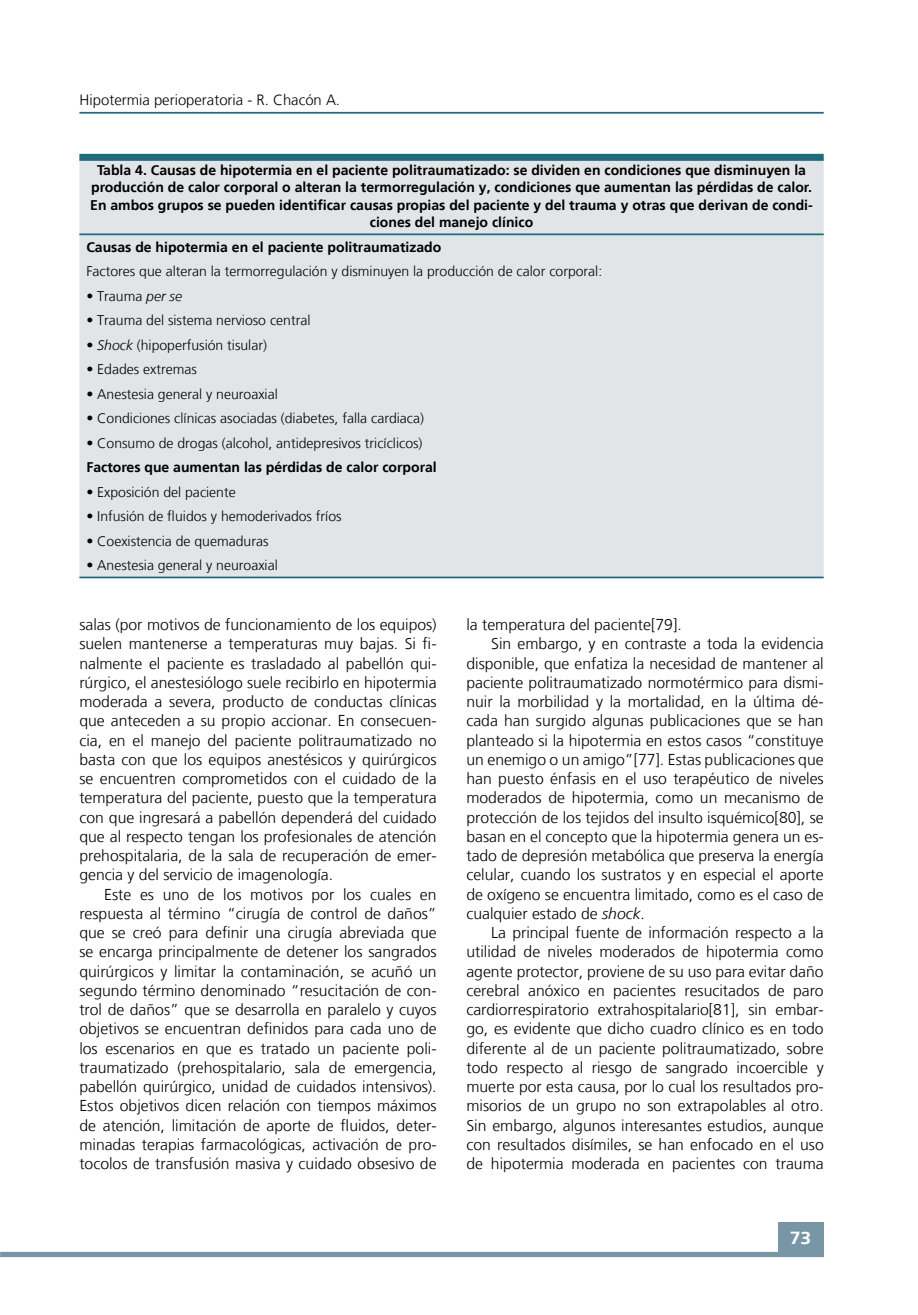
<style>
.page{position:relative;width:918px;height:1315px;background:#fff}
.page>*{position:absolute;margin:0;border:0;box-sizing:border-box;transform-origin:0 0}
.t1{font:700 17.5px "Frutiger LT";color:#fff;scale:1.1 1}
.t2{font:300 15.75px/19.2px "Frutiger LT";color:#000;text-align:justify}
.t3{font:300 14.88px "Frutiger LT";color:#000}
.t4{font:300 14px "Frutiger LT";color:#000}
.t5{font:700 14px/17.5px "Frutiger LT";color:#000;text-align:center}
.s1{font-style:italic}
</style>
<div class="page">
<hr style="left:79px;top:112px;width:744px;height:2px;background:#1f6b7d">
<div style="left:778px;top:1222px;width:45px;height:34px;background:#7896a5"></div>
<div style="left:0;top:1251px;width:823px;height:6px;background:#7896a5"></div>
<div style="left:79px;top:161px;width:744px;height:415px;background:#e1e5e8"></div>
<div style="left:79px;top:154px;width:744px;height:7px;background:#1f6b7d"></div>
<hr style="left:79px;top:233px;width:744px;height:2px;background:#1f6b7d">
<hr style="left:79px;top:576px;width:744px;height:2px;background:#1f6b7d">
<p class="t3" style="left:80px;top:91px;width:262px">Hipotermia perioperatoria - R. Chacón A.</p>
<p class="t5" style="left:90px;top:161px;width:724px">Tabla 4. Causas de hipotermia en el paciente politraumatizado: se dividen en condiciones que disminuyen la producción de calor corporal o alteran la termorregulación y, condiciones que aumentan las pérdidas de calor.<br>En ambos grupos se pueden identificar causas propias del paciente y del trauma y otras que derivan de condi&shy;ciones del manejo clínico</p>
<p class="t5" style="left:86px;top:238px;width:356px">Causas de hipotermia en el paciente politraumatizado</p>
<p class="t4" style="left:86px;top:264px;width:517px">Factores que alteran la termorregulación y disminuyen la producción de calor corporal:</p>
<p class="t4" style="left:86px;top:288px;width:97px">• Trauma <span class="s1">per se</span></p>
<p class="t4" style="left:86px;top:313px;width:226px">• Trauma del sistema nervioso central</p>
<p class="t4" style="left:86px;top:337px;width:182px">• <span class="s1">Shock</span> (hipoperfusión tisular)</p>
<p class="t4" style="left:86px;top:362px;width:112px">• Edades extremas</p>
<p class="t4" style="left:86px;top:386px;width:193px">• Anestesia general y neuroaxial</p>
<p class="t4" style="left:86px;top:411px;width:339px">• Condiciones clínicas asociadas (diabetes, falla cardiaca)</p>
<p class="t4" style="left:86px;top:435px;width:338px">• Consumo de drogas (alcohol, antidepresivos tricíclicos)</p>
<p class="t5" style="left:86px;top:459px;width:352px">Factores que aumentan las pérdidas de calor corporal</p>
<p class="t4" style="left:86px;top:484px;width:151px">• Exposición del paciente</p>
<p class="t4" style="left:86px;top:509px;width:257px">• Infusión de fluidos y hemoderivados fríos</p>
<p class="t4" style="left:86px;top:533px;width:184px">• Coexistencia de quemaduras</p>
<p class="t4" style="left:86px;top:558px;width:193px">• Anestesia general y neuroaxial</p>
<p class="t2" style="left:79px;top:615px;width:359px">salas (por motivos de funcionamiento de los equipos) suelen mantenerse a temperaturas muy bajas. Si fi&shy;nalmente el paciente es trasladado al pabellón qui&shy;rúrgico, el anestesiólogo suele recibirlo en hipotermia moderada a severa, producto de conductas clínicas que anteceden a su propio accionar. En consecuen&shy;cia, en el manejo del paciente politraumatizado no basta con que los equipos anestésicos y quirúrgicos se encuentren comprometidos con el cuidado de la temperatura del paciente, puesto que la temperatura con que ingresará a pabellón dependerá del cuidado que al respecto tengan los profesionales de atención prehospitalaria, de la sala de recuperación de emer&shy;gencia y del servicio de imagenología.</p>
<p class="t2" style="left:79px;top:885px;width:359px;text-indent:25px">Este es uno de los motivos por los cuales en respuesta al término “cirugía de control de daños” que se creó para definir una cirugía abreviada que se encarga principalmente de detener los sangrados quirúrgicos y limitar la contaminación, se acuñó un segundo término denominado “resucitación de con&shy;trol de daños” que se desarrolla en paralelo y cuyos objetivos se encuentran definidos para cada uno de los escenarios en que es tratado un paciente poli&shy;traumatizado (prehospitalario, sala de emergencia, pabellón quirúrgico, unidad de cuidados intensivos).<br>Estos objetivos dicen relación con tiempos máximos de atención, limitación de aporte de fluidos, deter&shy;minadas terapias farmacológicas, activación de pro&shy;tocolos de transfusión masiva y cuidado obsesivo de</p>
<p class="t2" style="left:466px;top:615px;width:217px">la temperatura del paciente[79].</p>
<p class="t2" style="left:491px;top:634px;width:334px">Sin embargo, y en contraste a toda la evidencia</p>
<p class="t2" style="left:466px;top:654px;width:359px">disponible, que enfatiza la necesidad de mantener al</p>
<p class="t2" style="left:466px;top:673px;width:359px">paciente politraumatizado normotérmico para dismi-</p>
<p class="t2" style="left:466px;top:692px;width:359px">nuir la morbilidad y la mortalidad, en la última dé-</p>
<p class="t2" style="left:466px;top:711px;width:359px">cada han surgido algunas publicaciones que se han</p>
<p class="t2" style="left:466px;top:731px;width:359px">planteado si la hipotermia en estos casos “constituye</p>
<p class="t2" style="left:466px;top:750px;width:359px">un enemigo o un amigo”[77]. Estas publicaciones que</p>
<p class="t2" style="left:466px;top:769px;width:359px">han puesto énfasis en el uso terapéutico de niveles</p>
<p class="t2" style="left:466px;top:788px;width:359px">moderados de hipotermia, como un mecanismo de</p>
<p class="t2" style="left:466px;top:808px;width:359px">protección de los tejidos del insulto isquémico[80], se</p>
<p class="t2" style="left:466px;top:827px;width:359px">basan en el concepto que la hipotermia genera un es-</p>
<p class="t2" style="left:466px;top:846px;width:359px">tado de depresión metabólica que preserva la energía</p>
<p class="t2" style="left:466px;top:865px;width:359px">celular, cuando los sustratos y en especial el aporte</p>
<p class="t2" style="left:466px;top:885px;width:359px">de oxígeno se encuentra limitado, como es el caso de</p>
<p class="t2" style="left:466px;top:904px;width:180px">cualquier estado de <span class="s1">shock</span>.</p>
<p class="t2" style="left:491px;top:923px;width:334px">La principal fuente de información respecto a la</p>
<p class="t2" style="left:466px;top:942px;width:359px">utilidad de niveles moderados de hipotermia como</p>
<p class="t2" style="left:466px;top:962px;width:359px">agente protector, proviene de su uso para evitar daño</p>
<p class="t2" style="left:466px;top:981px;width:359px">cerebral anóxico en pacientes resucitados de paro</p>
<p class="t2" style="left:466px;top:1000px;width:359px">cardiorrespiratorio extrahospitalario[81], sin embar-</p>
<p class="t2" style="left:466px;top:1019px;width:359px">go, es evidente que dicho cuadro clínico es en todo</p>
<p class="t2" style="left:466px;top:1038px;width:359px">diferente al de un paciente politraumatizado, sobre</p>
<p class="t2" style="left:466px;top:1058px;width:359px">todo respecto al riesgo de sangrado incoercible y</p>
<p class="t2" style="left:466px;top:1077px;width:359px">muerte por esta causa, por lo cual los resultados pro-</p>
<p class="t2" style="left:466px;top:1096px;width:359px">misorios de un grupo no son extrapolables al otro.</p>
<p class="t2" style="left:466px;top:1115px;width:359px">Sin embargo, algunos interesantes estudios, aunque</p>
<p class="t2" style="left:466px;top:1135px;width:359px">con resultados disímiles, se han enfocado en el uso</p>
<p class="t2" style="left:466px;top:1154px;width:359px">de hipotermia moderada en pacientes con trauma</p>
<p class="t1" style="left:790px;top:1227px;width:21px">73</p>
</div>
